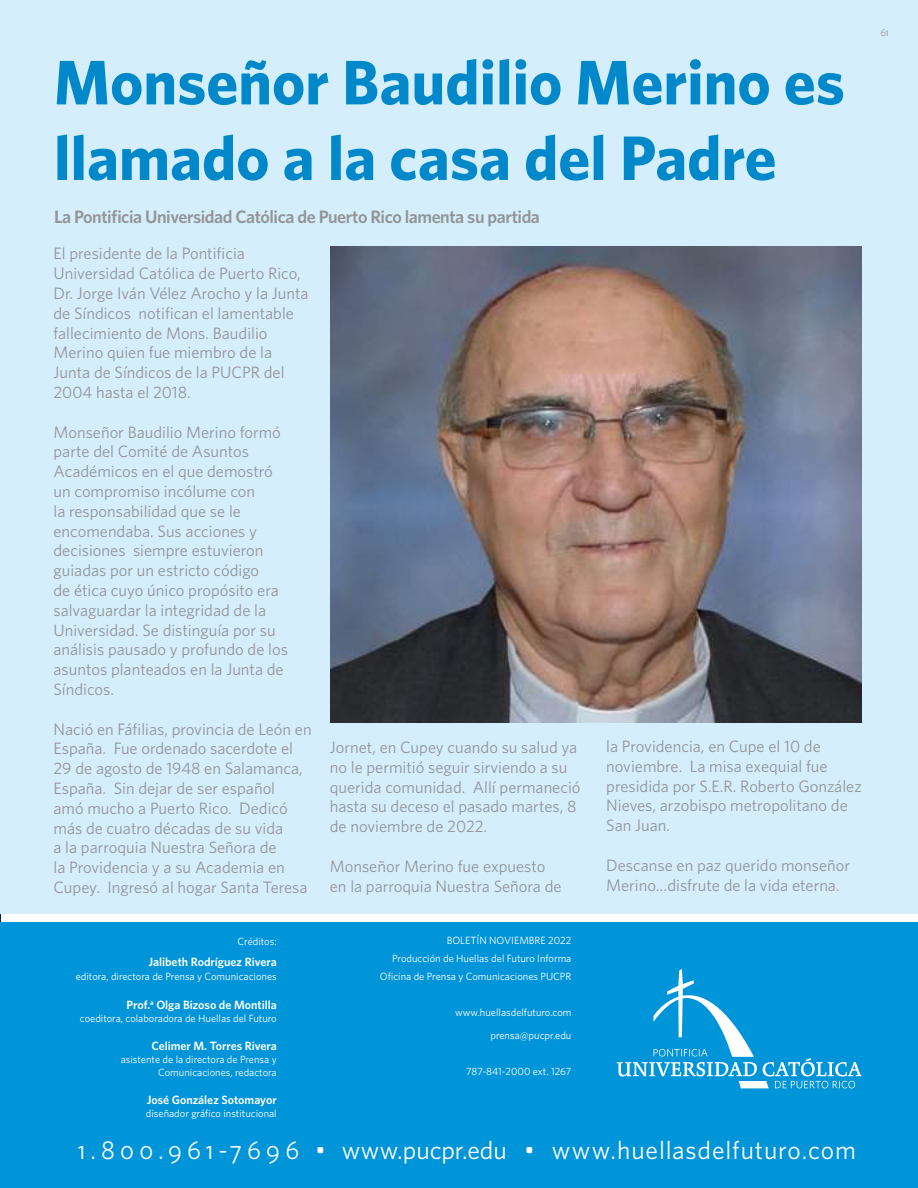
<style>
.page{position:relative;width:918px;height:1188px;background:#fff}
.page>*{position:absolute;margin:0;border:0;box-sizing:border-box;transform-origin:0 0}
.t1{font:700 63px/75.6px "Whitney";color:#0088ca}
.t2{font:25.5px "Whitney";letter-spacing:.03em;color:#fff}
.t3{font:600 18px "Whitney";letter-spacing:-.025em;color:#939597}
.t4{font:16.5px/19.8px "Whitney";color:#939597}
.t5{font:600 12px "Whitney";color:#fff}
.t6{font:10.5px/18px "Whitney";color:#fff;text-align:right}
.t7{font:10.5px "Whitney Light SC";color:#808284}
</style>
<div class="page">
<hr style="left:0;top:0;width:1px;height:1188px;background:#002559">
<div style="left:0;top:0;width:918px;height:913px;background:#d4eefc"></div>
<div style="left:0;top:922px;width:918px;height:266px;background:#0094d9"></div>
<svg style="left:617px;top:969px;width:245px;height:119px"></svg>
<img style="left:331px;top:246px;width:531px;height:477px">
<h1 class="t1" style="left:54px;top:43px;width:792px">Monseñor Baudilio Merino es llamado a la casa del Padre</h1>
<p class="t3" style="left:54px;top:205px;width:488px">La Pontificia Universidad Católica de Puerto Rico lamenta su partida</p>
<p class="t4" style="left:54px;top:243px;width:257px">El presidente de la Pontificia<br>Universidad Católica de Puerto Rico,<br>Dr. Jorge Iván Vélez Arocho y la Junta de Síndicos notifican el lamentable fallecimiento de Mons. Baudilio<br>Merino quien fue miembro de la<br>Junta de Síndicos de la PUCPR del<br>2004 hasta el 2018.</p>
<p class="t4" style="left:54px;top:422px;width:236px">Monseñor Baudilio Merino formó parte del Comité de Asuntos<br>Académicos en el que demostró un compromiso incólume con<br>la responsabilidad que se le encomendaba. Sus acciones y decisiones siempre estuvieron guiadas por un estricto código<br>de ética cuyo único propósito era salvaguardar la integridad de la<br>Universidad. Se distinguía por su análisis pausado y profundo de los asuntos planteados en la Junta de<br>Síndicos.</p>
<p class="t4" style="left:54px;top:719px;width:260px">Nació en Fáfilias, provincia de León en España. Fue ordenado sacerdote el 29 de agosto de 1948 en Salamanca, España. Sin dejar de ser español<br>amó mucho a Puerto Rico. Dedicó más de cuatro décadas de su vida<br>a la parroquia Nuestra Señora de<br>la Providencia y a su Academia en Cupey. Ingresó al hogar Santa Teresa</p>
<p class="t4" style="left:606px;top:736px;width:257px">la Providencia, en Cupe el 10 de noviembre. La misa exequial fue presidida por S.E.R. Roberto González<br>Nieves, arzobispo metropolitano de<br>San Juan.</p>
<p class="t4" style="left:606px;top:855px;width:245px">Descanse en paz querido monseñor<br>Merino…disfrute de la vida eterna.</p>
<p class="t4" style="left:330px;top:737px;width:252px">Jornet, en Cupey cuando su salud ya no le permitió seguir sirviendo a su querida comunidad. Allí permaneció hasta su deceso el pasado martes, 8 de noviembre de 2022.</p>
<p class="t4" style="left:330px;top:856px;width:233px">Monseñor Merino fue expuesto en la parroquia Nuestra Señora de</p>
<p class="t6" style="left:238px;top:932px;width:41px">Créditos:</p>
<p class="t5" style="left:148px;top:954px;width:130px">Jalibeth Rodríguez Rivera</p>
<p class="t6" style="left:76px;top:967px;width:203px">editora, directora de Prensa y Comunicaciones</p>
<p class="t5" style="left:127px;top:997px;width:152px">Prof.<sup>a</sup> Olga Bizoso de Montilla</p>
<p class="t6" style="left:80px;top:1009px;width:198px">coeditora, colaboradora de Huellas del Futuro</p>
<p class="t5" style="left:151px;top:1038px;width:127px">Celimer M. Torres Rivera</p>
<p class="t6" style="left:121px;top:1053px;width:158px;line-height:12.6px">asistente de la directora de Prensa y<br>Comunicaciones, redactora</p>
<p class="t5" style="left:147px;top:1092px;width:132px">José González Sotomayor</p>
<p class="t6" style="left:146px;top:1104px;width:132px">diseñador gráfico institucional</p>
<p class="t6" style="left:380px;top:931px;width:193px">BOLETÍN NOVIEMBRE 2022<br>Producción de Huellas del Futuro Informa<br>Oficina de Prensa y Comunicaciones PUCPR</p>
<p class="t6" style="left:455px;top:1001px;width:118px;line-height:22.5px">www.huellasdelfuturo.com prensa@pucpr.edu</p>
<p class="t6" style="left:466px;top:1062px;width:107px">787-841-2000 ext. 1267</p>
<h2 class="t2" style="left:78px;top:1133px;width:780px">1 . 8 0 0 . 9 6 1 -7 6 9 6 • www.pucpr.edu • www.huellasdelfuturo.com</h2>
<p class="t7" style="left:880px;top:26px;width:10px">61</p>
</div>
